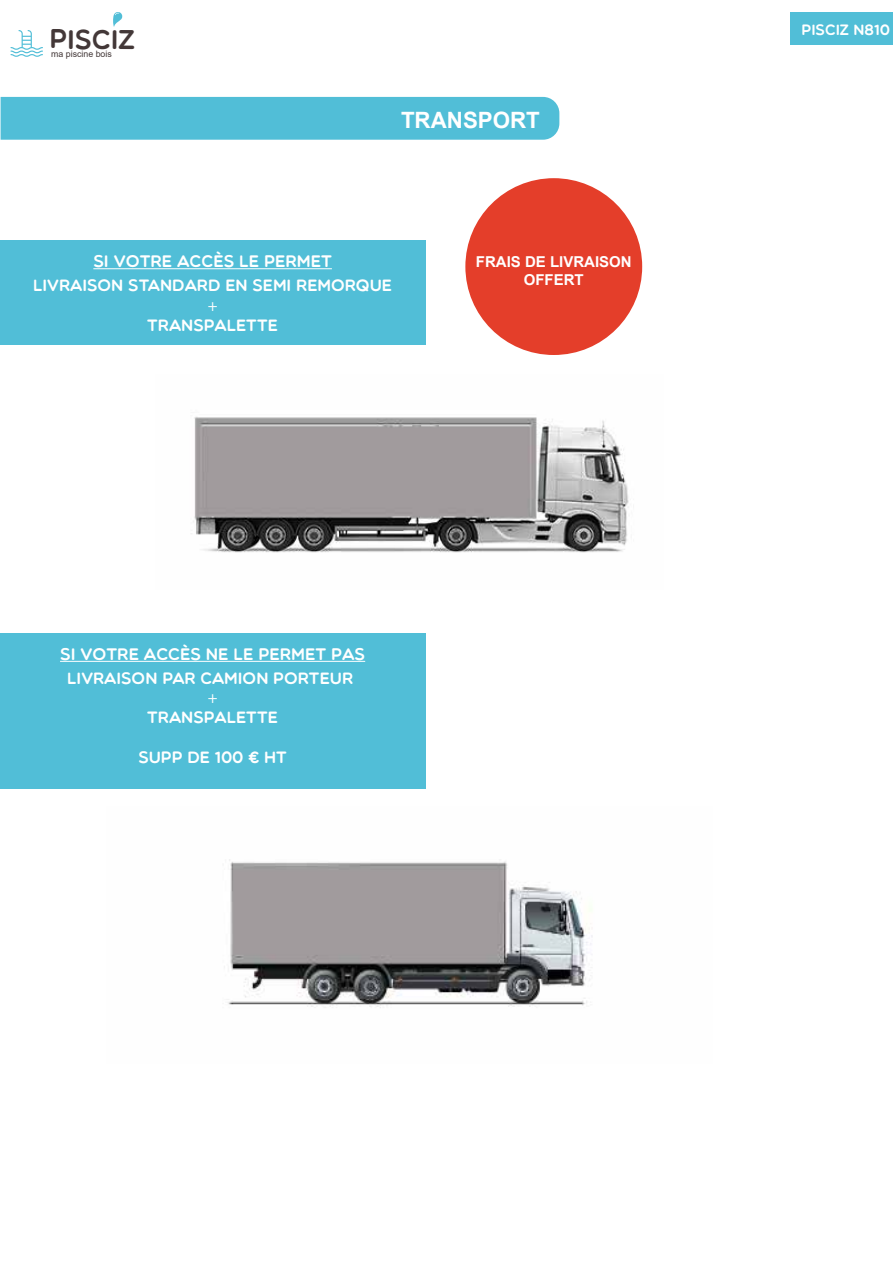
<style>
.page{position:relative;width:893px;height:1263px;background:#fff}
.page>*{position:absolute;margin:0;border:0;box-sizing:border-box;transform-origin:0 0}
.t1{font:27.15px "Multicolore";letter-spacing:-.005em;color:#433838}
.t2{font:700 22.5px "Arial";color:#fff}
.t3{font:16.8px "Multicolore";color:#fff}
.t4{font:16.5px "Multicolore";color:#fff}
.t5{font:16.5px "Myriad Pro";color:#fff}
.t6{font:700 15px/18px "Arial";color:#fff;text-align:center}
.t7{font:15px "Multicolore";color:#fff}
.t8{font:8.85px "Arial";letter-spacing:-.01em;color:#433838}
</style>
<div class="page">
<svg style="left:113px;top:12px;width:10px;height:15px"></svg>
<svg style="left:11px;top:30px;width:32px;height:27px"></svg>
<div style="left:790px;top:13px;width:103px;height:32px;background:#51bed7"></div>
<div style="left:1px;top:97px;width:558px;height:43px;background:#51bed7"></div>
<div style="left:465px;top:178px;width:177px;height:177px;background:#e43e2a;border-radius:50%"></div>
<img style="left:191px;top:417px;width:438px;height:136px">
<img style="left:228px;top:859px;width:365px;height:149px">
<div style="left:0;top:240px;width:425px;height:105px;background:#51bed7"></div>
<hr style="left:93px;top:268px;width:239px;height:1px;background:#fff">
<div style="left:0;top:633px;width:425px;height:156px;background:#51bed7"></div>
<hr style="left:60px;top:661px;width:305px;height:1px;background:#fff">
<h1 class="t1" style="left:49px;top:23px;width:87px">PISCIZ</h1>
<p class="t8" style="left:51px;top:48px;width:62px">ma piscine bois</p>
<h2 class="t2" style="left:401px;top:104px;width:140px">TRANSPORT</h2>
<p class="t3" style="left:93px;top:251px;width:240px">SI VOTRE ACCÈS LE PERMET</p>
<p class="t4" style="left:33px;top:275px;width:360px">LIVRAISON STANDARD EN SEMI REMORQUE</p>
<p class="t5" style="left:208px;top:295px;width:11px">+</p>
<p class="t4" style="left:147px;top:315px;width:132px">TRANSPALETTE</p>
<p class="t6" style="left:476px;top:253px;width:157px">FRAIS DE LIVRAISON<br>OFFERT</p>
<p class="t3" style="left:60px;top:644px;width:307px">SI VOTRE ACCÈS NE LE PERMET PAS</p>
<p class="t4" style="left:67px;top:668px;width:287px">LIVRAISON PAR CAMION PORTEUR</p>
<p class="t5" style="left:208px;top:688px;width:11px">+</p>
<p class="t4" style="left:147px;top:707px;width:132px">TRANSPALETTE</p>
<p class="t4" style="left:138px;top:747px;width:150px">SUPP DE 100 € HT</p>
<p class="t7" style="left:801px;top:21px;width:90px">PISCIZ N810</p>
</div>
